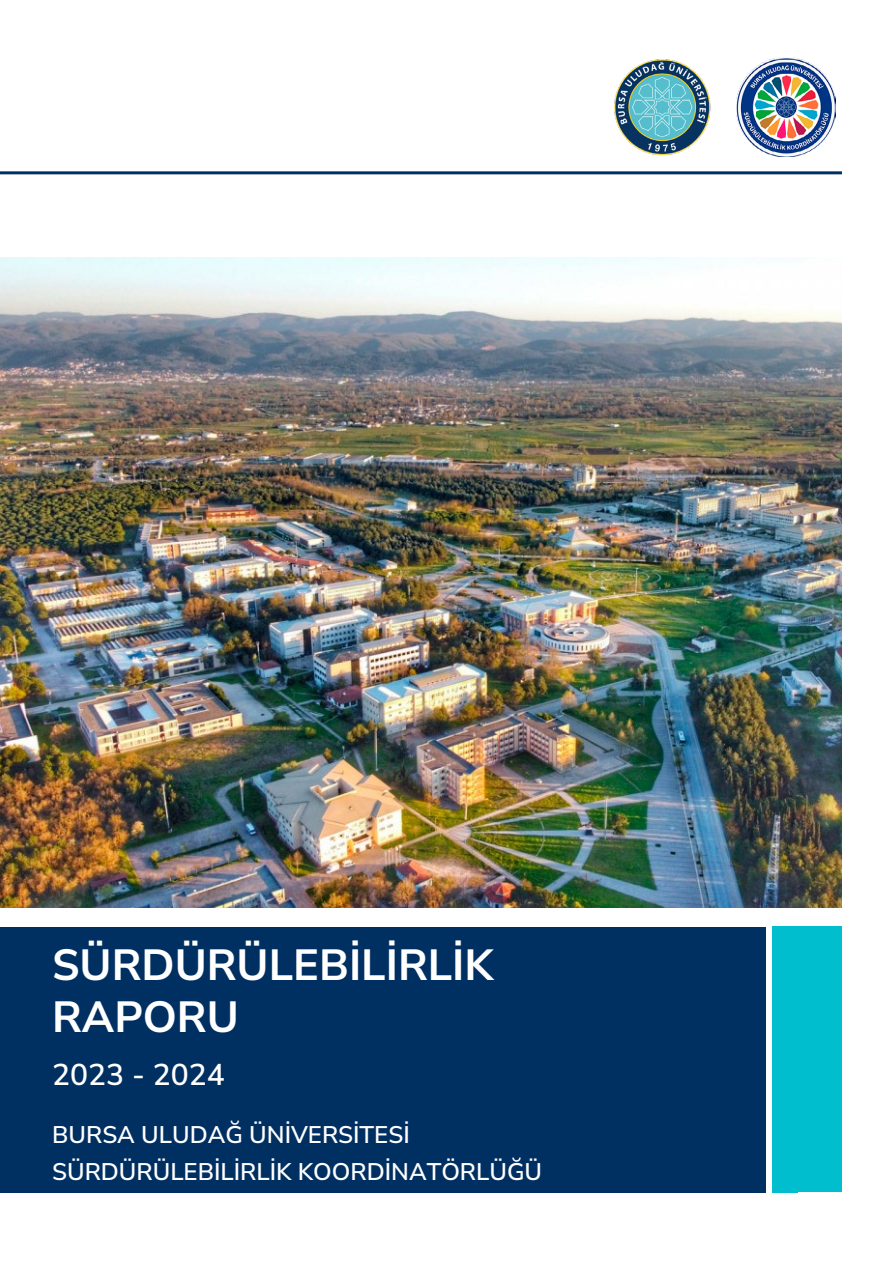
<style>
.page{position:relative;width:893px;height:1263px;background:#fff}
.page>*{position:absolute;margin:0;border:0;box-sizing:border-box;transform-origin:0 0}
.t1{font:200 43.5px/52.2px "Nunito Sans 12 pt";color:#fff}
.t2{font:200 30px "Nunito Sans 12 pt";color:#fff}
.t3{font:200 24px/37.5px "Nunito Sans 12 pt";color:#fff}
</style>
<div class="page">
<img style="left:0;top:257px;width:842px;height:651px">
<hr style="left:0;top:171px;width:842px;height:3px;background:#002f62">
<div style="left:0;top:927px;width:765px;height:266px;background:#002f62"></div>
<img style="left:614px;top:59px;width:97px;height:97px">
<img style="left:737px;top:57px;width:98px;height:99px">
<div style="left:772px;top:926px;width:70px;height:267px;background:#00bece"></div>
<h1 class="t1" style="left:52px;top:937px;width:443px">SÜRDÜRÜLEBİLİRLİK<br>RAPORU</h1>
<p class="t2" style="left:52px;top:1053px;width:174px">2023 - 2024</p>
<p class="t3" style="left:52px;top:1115px;width:491px">BURSA ULUDAĞ ÜNİVERSİTESİ<br>SÜRDÜRÜLEBİLİRLİK KOORDİNATÖRLÜĞÜ</p>
</div>
